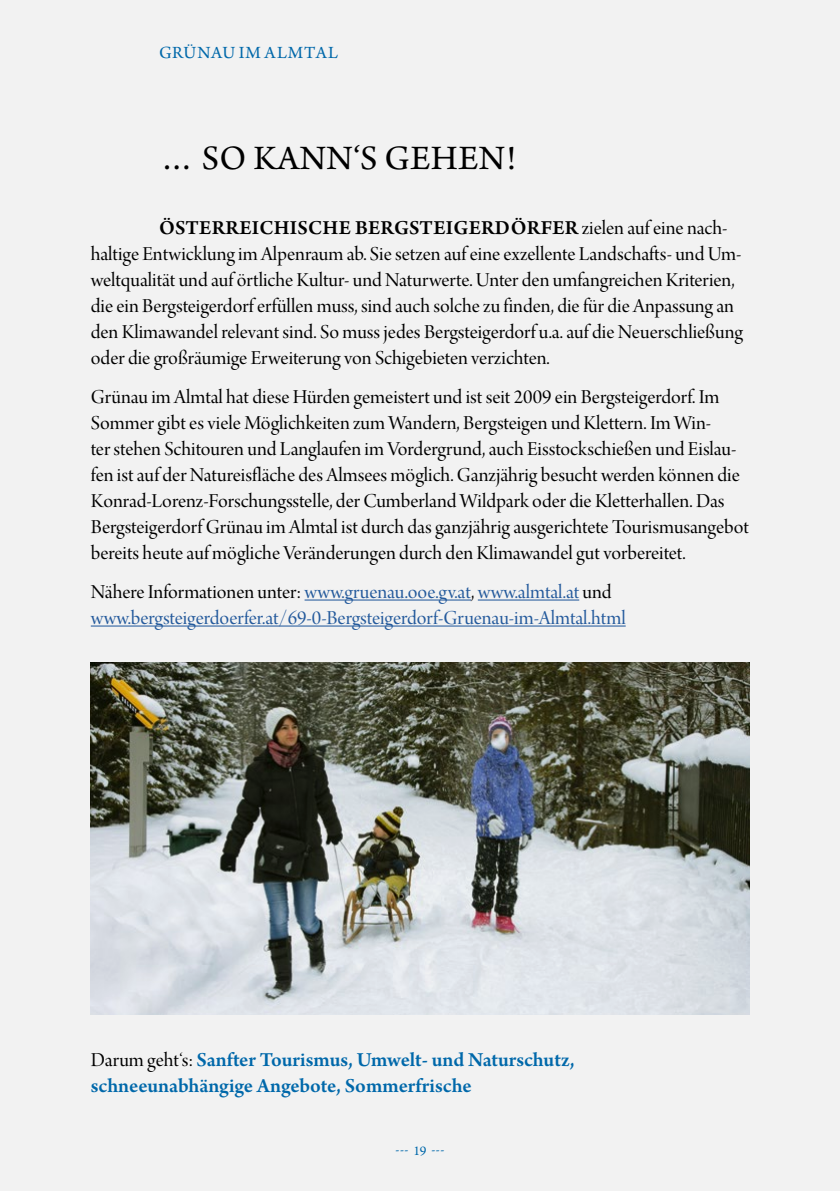
<style>
.page{position:relative;width:840px;height:1191px;background:#fff}
.page>*{position:absolute;margin:0;border:0;box-sizing:border-box;transform-origin:0 0}
.SHL_groß_18_PT{font:36px "Arno Pro";letter-spacing:.01em;color:#000}
.Copy_normal{font:21px/26px "Arno Pro Display";color:#000}
.Copy_1__Zeile_normal{font:21px/26px "Arno Pro Display";color:#000}
.Hyperlink{font:21px/26px "Arno Pro Display";color:#245a9c}
.Copy_normal-2{font:600 21px/26px "Arno Pro";letter-spacing:-.005em;color:#0068aa}
.t1{font:18px "Arno Pro";letter-spacing:.045em;color:#0068aa}
.t2{font:14px "Arno Pro";color:#0068aa}
.s1{font-family:"Arno Pro";font-weight:600}
.s2{color:#000}
.s3{font-family:"Arno Pro Display";font-weight:400;color:#000}
</style>
<div class="page">
<div style="left:0;top:0;width:839px;height:1191px;background:#f2f2f2"></div>
<hr style="left:304px;top:599px;width:167px;height:1px;background:#245a9c">
<hr style="left:477px;top:599px;width:102px;height:1px;background:#245a9c">
<hr style="left:91px;top:625px;width:534px;height:1px;background:#245a9c">
<img style="left:91px;top:663px;width:657px;height:351px">
<p class="t1" style="left:159px;top:42px;width:180px">GRÜNAU IM ALMTAL</p>
<h2 class="SHL_groß_18_PT" style="left:159px;top:137px;width:358px">… SO KANN‘S GEHEN!</h2>
<p class="Copy_1__Zeile_normal" style="left:91px;top:216px;width:653px;text-indent:68px"><span class="s1">ÖSTERREICHISCHE BERGSTEIGERDÖRFER</span> zielen auf eine nach&shy;haltige Entwicklung im Alpenraum ab. Sie setzen auf eine exzellente Landschafts- und Um&shy;weltqualität und auf örtliche Kultur- und Naturwerte. Unter den umfangreichen Kriterien, die ein Bergsteigerdorf erfüllen muss, sind auch solche zu finden, die für die Anpassung an den Klimawandel relevant sind. So muss jedes Bergsteigerdorf u.a. auf die Neuerschließung oder die großräumige Erweiterung von Schigebieten verzichten.</p>
<p class="Copy_normal" style="left:91px;top:385px;width:659px">Grünau im Almtal hat diese Hürden gemeistert und ist seit 2009 ein Bergsteigerdorf. Im Sommer gibt es viele Möglichkeiten zum Wandern, Bergsteigen und Klettern. Im Win-<br>ter stehen Schitouren und Langlaufen im Vordergrund, auch Eisstockschießen und Eislau&shy;fen ist auf der Natureisfläche des Almsees möglich. Ganzjährig besucht werden können die Konrad-Lorenz-Forschungsstelle, der Cumberland Wildpark oder die Kletterhallen. Das Bergsteigerdorf Grünau im Almtal ist durch das ganzjährig ausgerichtete Tourismusangebot bereits heute auf mögliche Veränderungen durch den Klimawandel gut vorbereitet.</p>
<p class="Hyperlink" style="left:91px;top:580px;width:536px"><span class="s2">Nähere Informationen unter:</span> www.gruenau.ooe.gv.at<span class="s2">,</span> www.almtal.at <span class="s2">und </span>www.bergsteigerdoerfer.at/69-0-Bergsteigerdorf-Gruenau-im-Almtal.html</p>
<p class="Copy_normal-2" style="left:91px;top:1047px;width:485px"><span class="s3">Darum geht‘s:</span> Sanfter Tourismus, Umwelt- und Naturschutz, schneeunabhängige Angebote, Sommerfrische</p>
<p class="t2" style="left:395px;top:1142px;width:50px">--- 19 ---</p>
</div>
